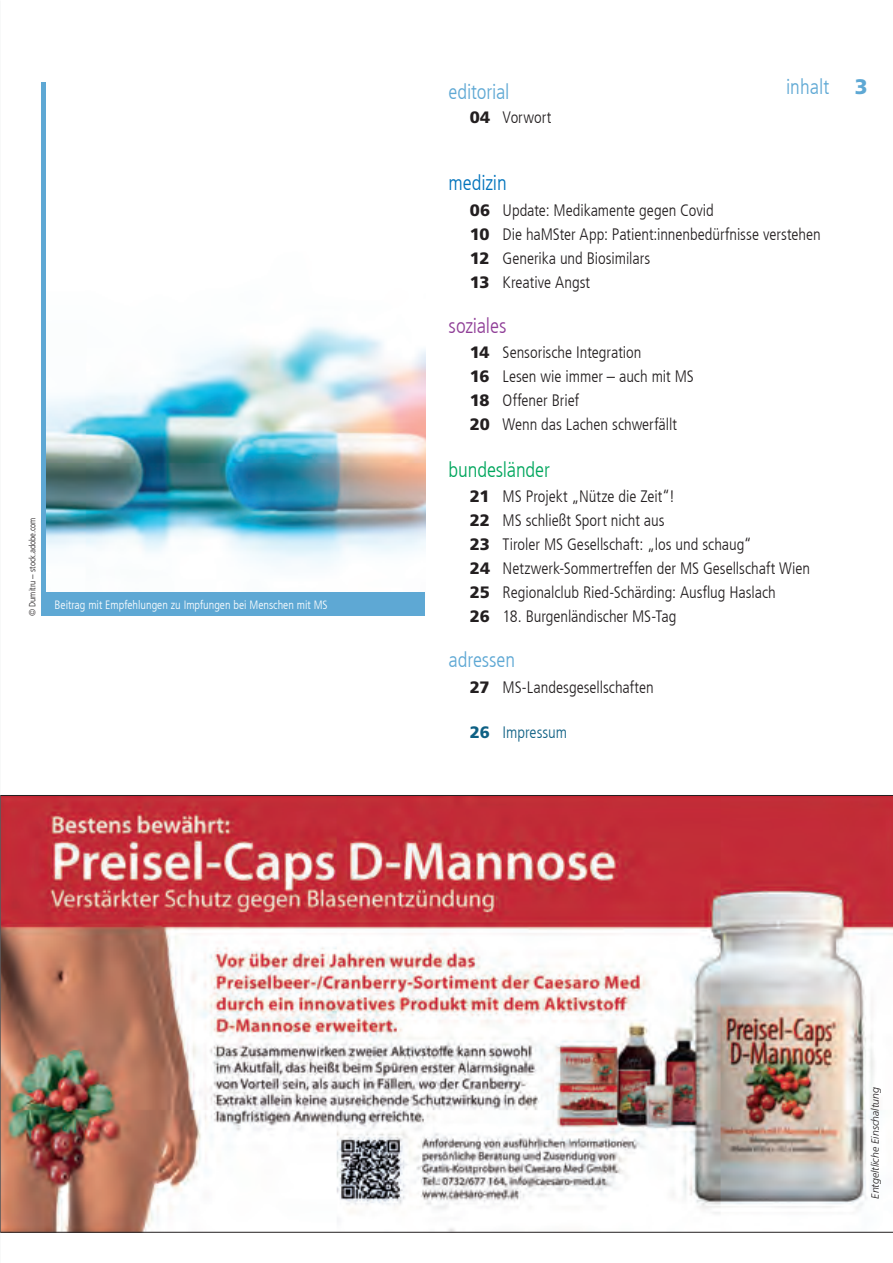
<style>
.page{position:relative;width:893px;height:1263px;background:#fff}
.page>*{position:absolute;margin:0;border:0;box-sizing:border-box;transform-origin:0 0}
.t1{font:300 condensed 21px "Frutiger LT Com";letter-spacing:-.005em;color:#5ea8d4}
.t2{font:300 condensed 21px "Frutiger LT Com";letter-spacing:-.005em;color:#00a65d}
.t3{font:300 condensed 21px "Frutiger LT Com";letter-spacing:-.01em;color:#8f3e97}
.t4{font:300 condensed 21px "Frutiger LT Com";letter-spacing:-.01em;color:#0073bc}
.t5{font:900 21px "Frutiger";color:#5ea8d4}
.t6{font:300 condensed 16.5px "Frutiger LT Com";letter-spacing:-.005em;color:#231f20}
.t7{font:300 condensed 16.5px "Frutiger LT Com";letter-spacing:-.005em;color:#0e6084}
.t8{font:300 condensed 12px "Frutiger LT Com";color:#fff}
.LT_Adressen{font:italic 300 10.5px "Frutiger";color:#231f20}
.NH_Fotocredit{font:300 condensed 9px "Frutiger LT Com";letter-spacing:-.005em;color:#231f20}
.s1{font-family:"Frutiger";font-weight:900;font-stretch:normal}
</style>
<div class="page">
<img style="left:46px;top:326px;width:379px;height:241px">
<div style="left:42px;top:592px;width:383px;height:24px;background:#5ea8d4"></div>
<hr style="left:42px;top:83px;width:4px;height:512px;background:#5ea8d4">
<img style="left:1px;top:795px;width:892px;height:437px">
<img style="left:0;top:0;width:1px;height:1263px">
<p class="NH_Fotocredit" style="left:27px;top:616px;width:100px;rotate:-90deg">© Dumitru – stock.adobe.com</p>
<p class="t8" style="left:55px;top:598px;width:275px">Beitrag mit Empfehlungen zu Impfungen bei Menschen mit MS</p>
<p class="t1" style="left:449px;top:79px;width:62px">editorial</p>
<p class="t6" style="left:470px;top:108px;width:83px"><span class="s1">04</span> Vorwort</p>
<p class="t1" style="left:786px;top:74px;width:45px">inhalt</p>
<p class="t5" style="left:855px;top:74px;width:14px">3</p>
<p class="t4" style="left:449px;top:171px;width:60px">medizin</p>
<p class="t6" style="left:470px;top:201px;width:246px"><span class="s1">06</span> Update: Medikamente gegen Covid</p>
<p class="t6" style="left:470px;top:225px;width:352px"><span class="s1">10</span> Die haMSter App: Patient:innenbedürfnisse verstehen</p>
<p class="t6" style="left:470px;top:249px;width:182px"><span class="s1">12</span> Generika und Biosimilars</p>
<p class="t6" style="left:470px;top:273px;width:122px"><span class="s1">13</span> Kreative Angst</p>
<p class="t3" style="left:449px;top:313px;width:59px">soziales</p>
<p class="t6" style="left:470px;top:343px;width:173px"><span class="s1">14</span> Sensorische Integration</p>
<p class="t6" style="left:470px;top:367px;width:226px"><span class="s1">16</span> Lesen wie immer – auch mit MS</p>
<p class="t6" style="left:470px;top:391px;width:111px"><span class="s1">18</span> Offener Brief</p>
<p class="t6" style="left:470px;top:415px;width:209px"><span class="s1">20</span> Wenn das Lachen schwerfällt</p>
<p class="t2" style="left:449px;top:457px;width:103px">bundesländer</p>
<p class="t6" style="left:470px;top:487px;width:207px"><span class="s1">21</span> MS Projekt „Nütze die Zeit“!</p>
<p class="t6" style="left:470px;top:511px;width:196px"><span class="s1">22</span> MS schließt Sport nicht aus</p>
<p class="t6" style="left:470px;top:535px;width:283px"><span class="s1">23</span> Tiroler MS Gesellschaft: „los und schaug“</p>
<p class="t6" style="left:470px;top:559px;width:342px"><span class="s1">24</span> Netzwerk-Sommertreffen der MS Gesellschaft Wien</p>
<p class="t6" style="left:470px;top:583px;width:307px"><span class="s1">25</span> Regionalclub Ried-Schärding: Ausflug Haslach</p>
<p class="t6" style="left:470px;top:607px;width:208px"><span class="s1">26</span> 18. Burgenländischer MS-Tag</p>
<p class="t1" style="left:449px;top:648px;width:68px">adressen</p>
<p class="t6" style="left:470px;top:678px;width:185px"><span class="s1">27</span> MS-Landesgesellschaften</p>
<p class="t7" style="left:470px;top:723px;width:99px"><span class="s1">26</span> Impressum</p>
<p class="LT_Adressen" style="left:869px;top:1199px;width:113px;rotate:-90deg">Entgeltliche Einschaltung</p>
</div>
